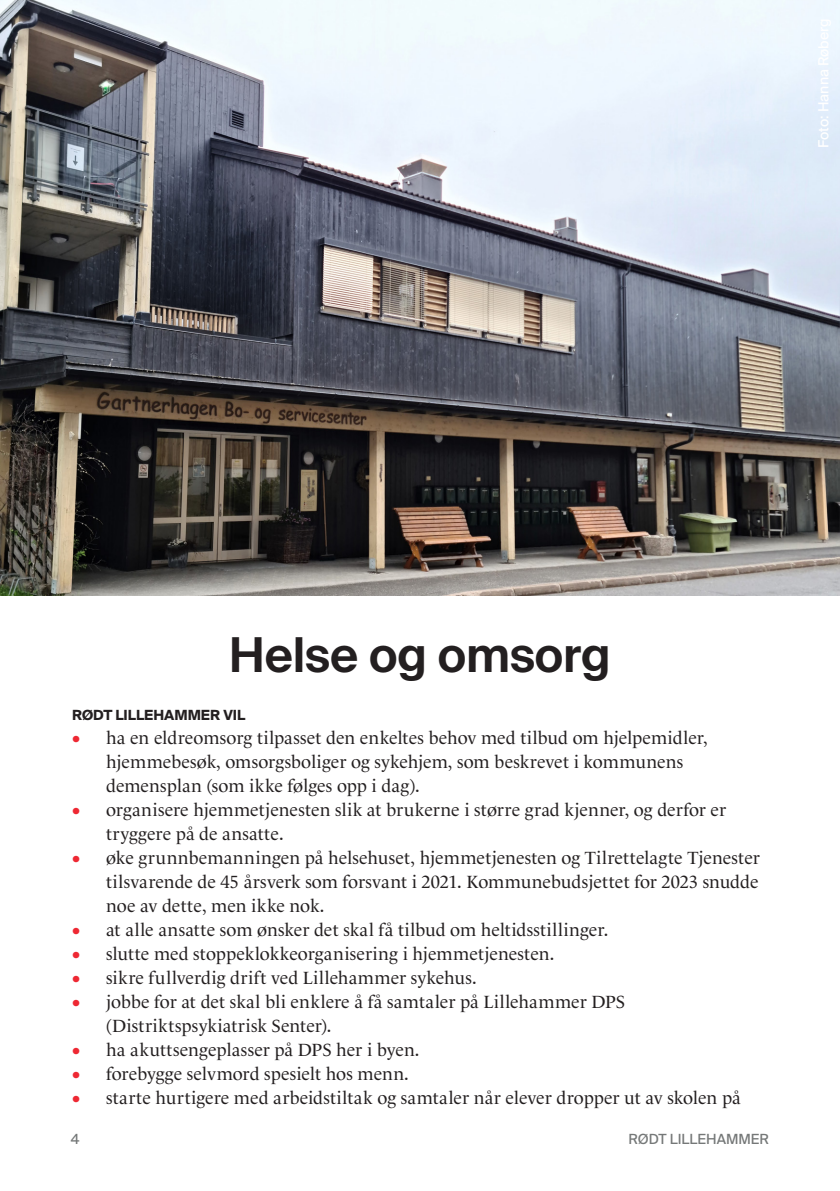
<style>
.page{position:relative;width:840px;height:1191px;background:#fff}
.page>*{position:absolute;margin:0;border:0;box-sizing:border-box;transform-origin:0 0}
.Overskrift__svart{font:600 48px "Suisse Intl";letter-spacing:-.005em;color:#231f20}
.t1{font:18px/24px "Le Monde Livre Std";color:#231f20}
.Rødt_vil{font:700 14px "Suisse Intl";color:#231f20}
.t2{font:14px "Suisse Intl";color:#757878}
.t3{font:14px "Suisse Intl";color:#fff}
.s1{font-family:"Suisse Intl";color:#ee2833}
</style>
<div class="page">
<img style="left:0;top:0;width:839px;height:595px">
<p class="t3" style="left:815px;top:148px;width:131px;rotate:-90deg">Foto: Hanna Røberg</p>
<p class="Overskrift__svart" style="left:229px;top:627px;width:382px">Helse og omsorg</p>
<p class="Rødt_vil" style="left:72px;top:707px;width:175px">RØDT LILLEHAMMER VIL</p>
<p class="t1" style="left:106px;top:726px;width:602px;text-indent:-34px"><span class="s1">•</span> ha en eldreomsorg tilpasset den enkeltes behov med tilbud om hjelpemidler, hjemmebesøk, omsorgsboliger og sykehjem, som beskrevet i kommunens demensplan (som ikke følges opp i dag).</p>
<p class="t1" style="left:106px;top:798px;width:621px;text-indent:-34px"><span class="s1">•</span> organisere hjemmetjenesten slik at brukerne i større grad kjenner, og derfor er tryggere på de ansatte.</p>
<p class="t1" style="left:106px;top:846px;width:655px;text-align:justify;text-indent:-34px"><span class="s1">•</span> øke grunnbemanningen på helsehuset, hjemmetjenesten og Tilrettelagte Tjenester tilsvarende de 45 årsverk som forsvant i 2021. Kommunebudsjettet for 2023 snudde noe av dette, men ikke nok.</p>
<p class="t1" style="left:72px;top:918px;width:537px"><span class="s1">•</span> at alle ansatte som ønsker det skal få tilbud om heltidsstillinger.</p>
<p class="t1" style="left:72px;top:942px;width:483px"><span class="s1">•</span> slutte med stoppeklokkeorganisering i hjemmetjenesten.</p>
<p class="t1" style="left:72px;top:966px;width:406px"><span class="s1">•</span> sikre fullverdig drift ved Lillehammer sykehus.</p>
<p class="t1" style="left:106px;top:990px;width:520px;text-indent:-34px"><span class="s1">•</span> jobbe for at det skal bli enklere å få samtaler på Lillehammer DPS (Distriktspsykiatrisk Senter).</p>
<p class="t1" style="left:72px;top:1038px;width:349px"><span class="s1">•</span> ha akuttsengeplasser på DPS her i byen.</p>
<p class="t1" style="left:72px;top:1062px;width:338px"><span class="s1">•</span> forebygge selvmord spesielt hos menn.</p>
<p class="t1" style="left:72px;top:1086px;width:670px"><span class="s1">•</span> starte hurtigere med arbeidstiltak og samtaler når elever dropper ut av skolen på</p>
<p class="t2" style="left:71px;top:1130px;width:10px">4</p>
<p class="t2" style="left:628px;top:1130px;width:142px">RØDT LILLEHAMMER</p>
</div>
